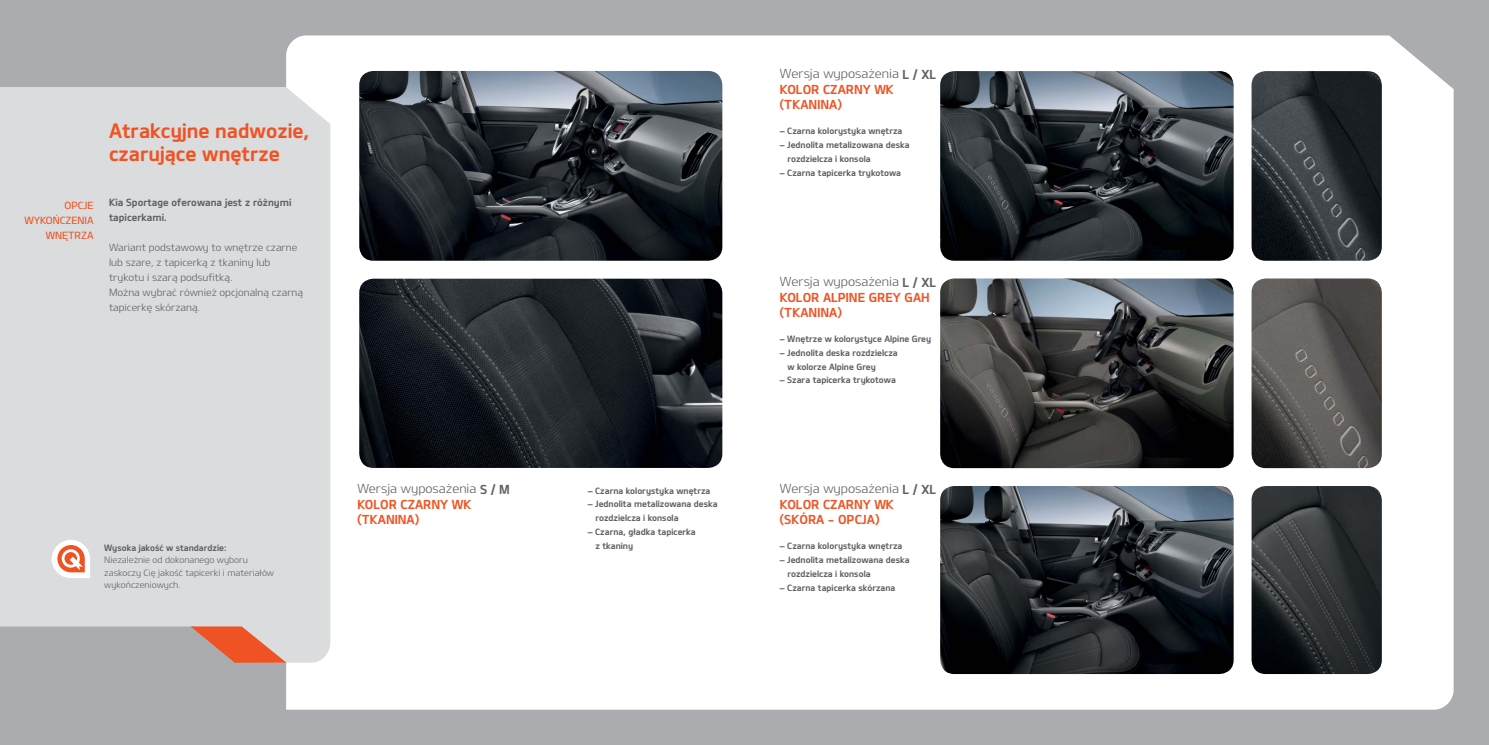
<style>
.page{position:relative;width:1489px;height:745px;background:#fff}
.page>*{position:absolute;margin:0;border:0;box-sizing:border-box;transform-origin:0 0}
.t1{font:20px/23.8px "Design KOTFB";color:#f05323}
.t2{font:12.5px/15px "Design KOTFB";color:#f05323}
.t3{font:12.5px "Design KOTFL";color:#5f6062}
.t4{font:10px/15px "Design KOTFL";color:#5f6062}
.t5{font:10px/15px "Design KOTFB";color:#5f6062}
.t6{font:10px/15px "Design KOTFM";color:#f05323;text-align:right}
.t7{font:8.75px/13.8px "Design KOTFB";color:#5f6062}
.t8{font:8.75px/12.5px "Design KOTFL";color:#5f6062}
.s1{font-family:"Design KOTFB"}
</style>
<div class="page">
<div style="left:0;top:0;width:1488px;height:744px;background:#aaacaf"></div>
<div style="left:286px;top:35px;width:1167px;height:674px;background:#fff"></div>
<img style="left:359px;top:71px;width:363px;height:189px">
<img style="left:359px;top:278px;width:363px;height:189px">
<img style="left:1251px;top:71px;width:130px;height:189px">
<img style="left:940px;top:71px;width:293px;height:189px">
<img style="left:1251px;top:278px;width:130px;height:190px">
<img style="left:940px;top:278px;width:293px;height:190px">
<img style="left:1251px;top:485px;width:130px;height:188px">
<img style="left:940px;top:485px;width:293px;height:188px">
<div style="left:0;top:87px;width:330px;height:575px;background:#dbdcdd"></div>
<svg style="left:190px;top:626px;width:96px;height:36px"></svg>
<svg style="left:52px;top:539px;width:38px;height:38px"></svg>
<p class="t6" style="left:24px;top:197px;width:71px">OPCJE<br>WYKOŃCZENIA<br>WNĘTRZA</p>
<h1 class="t1" style="left:109px;top:117px;width:202px">Atrakcyjne nadwozie, czarujące wnętrze</h1>
<p class="t5" style="left:109px;top:194px;width:184px">Kia Sportage oferowana jest z różnymi tapicerkami.</p>
<p class="t4" style="left:109px;top:239px;width:195px">Wariant podstawowy to wnętrze czarne lub szare, z tapicerką z tkaniny lub trykotu i szarą podsufitką.<br>Można wybrać również opcjonalną czarną tapicerkę skórzaną.</p>
<p class="t7" style="left:104px;top:540px;width:124px">Wysoka jakość w standardzie:</p>
<p class="t8" style="left:104px;top:553px;width:171px">Niezależnie od dokonanego wyboru zaskoczy Cię jakość tapicerki i materiałów wykończeniowych.</p>
<h2 class="t3" style="left:357px;top:480px;width:154px">Wersja wyposażenia <span class="s1">S / M</span></h2>
<h2 class="t2" style="left:357px;top:496px;width:9px">kolor</h2>
<h2 class="t2" style="left:400px;top:496px;width:9px">czarn</h2>
<h2 class="t2" style="left:440px;top:496px;width:33px">y WK</h2>
<h2 class="t2" style="left:357px;top:511px;width:13px">(tkanina</h2>
<h2 class="t2" style="left:415px;top:511px;width:6px">)</h2>
<p class="t7" style="left:588px;top:483px;width:124px">– Czarna kolorystyka wnętrza</p>
<p class="t7" style="left:595px;top:496px;width:124px;text-indent:-7px">– Jednolita metalizowana deska rozdzielcza i konsola</p>
<p class="t7" style="left:595px;top:524px;width:102px;text-indent:-7px">– Czarna, gładka tapicerka z tkaniny</p>
<h2 class="t3" style="left:780px;top:66px;width:158px">Wersja wyposażenia <span class="s1">L / XL</span></h2>
<h2 class="t2" style="left:780px;top:81px;width:9px">kolor</h2>
<h2 class="t2" style="left:823px;top:81px;width:9px">czarn</h2>
<h2 class="t2" style="left:862px;top:81px;width:33px">y WK</h2>
<h2 class="t2" style="left:780px;top:96px;width:13px">(tkanina</h2>
<h2 class="t2" style="left:837px;top:96px;width:6px">)</h2>
<p class="t7" style="left:780px;top:124px;width:124px">– Czarna kolorystyka wnętrza</p>
<p class="t7" style="left:787px;top:138px;width:124px;text-indent:-7px">– Jednolita metalizowana deska rozdzielcza i konsola</p>
<p class="t7" style="left:780px;top:165px;width:123px">– Czarna tapicerka trykotowa</p>
<h2 class="t3" style="left:780px;top:273px;width:158px">Wersja wyposażenia <span class="s1">L / XL</span></h2>
<h2 class="t2" style="left:780px;top:289px;width:9px">kolor</h2>
<h2 class="t2" style="left:823px;top:289px;width:16px">Alpin</h2>
<h2 class="t2" style="left:857px;top:289px;width:73px">e Grey GAH</h2>
<h2 class="t2" style="left:780px;top:304px;width:13px">(tkanina</h2>
<h2 class="t2" style="left:837px;top:304px;width:6px">)</h2>
<p class="t7" style="left:780px;top:331px;width:153px">– Wnętrze w kolorystyce Alpine Grey</p>
<p class="t7" style="left:787px;top:345px;width:112px;text-indent:-7px">– Jednolita deska rozdzielcza w kolorze Alpine Grey</p>
<p class="t7" style="left:780px;top:372px;width:117px">– Szara tapicerka trykotowa</p>
<h2 class="t3" style="left:780px;top:480px;width:158px">Wersja wyposażenia <span class="s1">L / XL</span></h2>
<h2 class="t2" style="left:780px;top:496px;width:9px">kolor</h2>
<h2 class="t2" style="left:823px;top:496px;width:9px">czarn</h2>
<h2 class="t2" style="left:780px;top:496px;width:116px;text-indent:83px">y WK (SKÓRA - OPCJA)</h2>
<p class="t7" style="left:780px;top:538px;width:124px">– Czarna kolorystyka wnętrza</p>
<p class="t7" style="left:787px;top:552px;width:124px;text-indent:-7px">– Jednolita metalizowana deska rozdzielcza i konsola</p>
<p class="t7" style="left:780px;top:580px;width:117px">– Czarna tapicerka skórzana</p>
</div>
